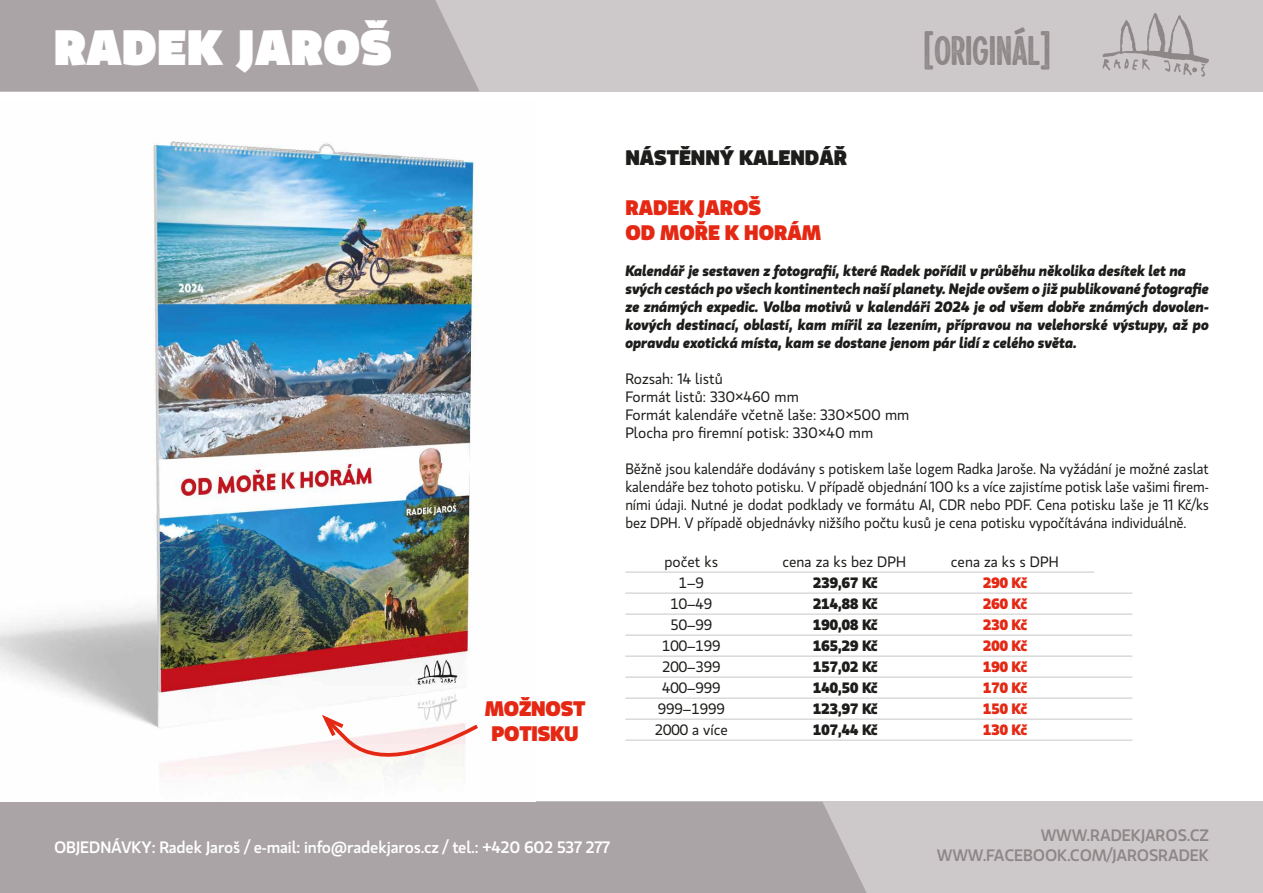
<style>
.page{position:relative;width:1263px;height:893px;background:#fff}
.page>*{position:absolute;margin:0;border:0;box-sizing:border-box;transform-origin:0 0}
.t1{font:49.5px "Gloriola Display Fat";letter-spacing:.02em;color:#fff}
.t2{font:48px "Sonder Print Sans 1";color:#8e8788}
.t3{font:900 21px/25.2px "Gloriola Display";color:#e52813}
.t4{font:900 21px "Gloriola Display";color:#1d1d1b}
.t5{font:500 16.5px "Gloriola";letter-spacing:-.01em;color:#fff}
.t6{font:500 16.5px/19.8px "Gloriola";letter-spacing:-.01em;color:#8e8788;text-align:right}
.t7{font:italic 700 15px/18px "Gloriola";letter-spacing:-.01em;color:#1d1d1b}
.t8{font:15px/18px "Gloriola";color:#1d1d1b;text-align:justify;scale:.96 1}
.t9{font:15px/18px "Gloriola";color:#1d1d1b}
.t10{font:700 15px "Gloriola";color:#1d1d1b}
.t11{font:700 15px "Gloriola";color:#e52813}
</style>
<div class="page">
<div style="left:0;top:0;width:1263px;height:91px;background:#cdc8ca"></div>
<div style="left:0;top:0;width:479px;height:91px;background:#aba4a6"></div>
<div style="left:0;top:802px;width:1263px;height:91px;background:#cdc8ca"></div>
<div style="left:0;top:802px;width:867px;height:91px;background:#aba4a6"></div>
<svg style="left:1103px;top:13px;width:106px;height:64px"></svg>
<hr style="left:625px;top:572px;width:469px;height:1px;background:#c7c7c6">
<hr style="left:625px;top:593px;width:507px;height:1px;background:#c7c7c6">
<hr style="left:625px;top:614px;width:507px;height:1px;background:#c7c7c6">
<hr style="left:625px;top:635px;width:507px;height:1px;background:#c7c7c6">
<hr style="left:625px;top:656px;width:507px;height:1px;background:#c7c7c6">
<hr style="left:625px;top:677px;width:507px;height:1px;background:#c7c7c6">
<hr style="left:625px;top:698px;width:507px;height:1px;background:#c7c7c6">
<hr style="left:625px;top:719px;width:507px;height:1px;background:#c7c7c6">
<hr style="left:625px;top:740px;width:507px;height:1px;background:#c7c7c6">
<img style="left:0;top:141px;width:478px;height:636px">
<svg style="left:318px;top:711px;width:160px;height:55px"></svg>
<h1 class="t1" style="left:54px;top:18px;width:339px">RADEK JAROŠ</h1>
<h3 class="t3" style="left:485px;top:696px;width:102px;text-align:center">MOŽNOST<br>POTISKU</h3>
<h2 class="t2" style="left:923px;top:24px;width:129px">[ORIGINÁL]</h2>
<h3 class="t4" style="left:625px;top:145px;width:223px">NÁSTĚNNÝ KALENDÁŘ</h3>
<h3 class="t3" style="left:625px;top:195px;width:197px">RADEK JAROŠ<br>OD MOŘE K HORÁM</h3>
<p class="t7" style="left:625px;top:262px;width:585px">Kalendář je sestaven z fotografií, které Radek pořídil v průběhu několika desítek let na svých cestách po všech kontinentech naší planety. Nejde ovšem o již publikované fotografie ze známých expedic. Volba motivů v kalendáři 2024 je od všem dobře známých dovolen&shy;kových destinací, oblastí, kam mířil za lezením, přípravou na velehorské výstupy, až po opravdu exotická místa, kam se dostane jenom pár lidí z celého světa.</p>
<p class="t9" style="left:625px;top:370px;width:286px">Rozsah: 14 listů<br>Formát listů: 330×460 mm<br>Formát kalendáře včetně laše: 330×500 mm<br>Plocha pro firemní potisk: 330×40 mm</p>
<p class="t8" style="left:625px;top:460px;width:609px">Běžně jsou kalendáře dodávány s potiskem laše logem Radka Jaroše. Na vyžádání je možné zaslat kalendáře bez tohoto potisku. V případě objednání 100 ks a více zajistíme potisk laše vašimi firem&shy;ními údaji. Nutné je dodat podklady ve formátu AI, CDR nebo PDF. Cena potisku laše je 11 Kč/ks bez DPH. V případě objednávky nižšího počtu kusů je cena potisku vypočítávána individuálně.</p>
<p class="t9" style="left:664px;top:553px;width:55px">počet ks</p>
<p class="t9" style="left:782px;top:553px;width:125px">cena za ks bez DPH</p>
<p class="t9" style="left:951px;top:553px;width:109px">cena za ks s DPH</p>
<p class="t9" style="left:679px;top:574px;width:27px">1–9</p>
<p class="t10" style="left:813px;top:574px;width:66px">239,67 Kč</p>
<p class="t11" style="left:983px;top:574px;width:45px">290 Kč</p>
<p class="t9" style="left:670px;top:595px;width:43px">10–49</p>
<p class="t10" style="left:813px;top:595px;width:66px">214,88 Kč</p>
<p class="t11" style="left:983px;top:595px;width:45px">260 Kč</p>
<p class="t9" style="left:670px;top:616px;width:43px">50–99</p>
<p class="t10" style="left:813px;top:616px;width:66px">190,08 Kč</p>
<p class="t11" style="left:983px;top:616px;width:45px">230 Kč</p>
<p class="t9" style="left:662px;top:637px;width:60px">100–199</p>
<p class="t10" style="left:813px;top:637px;width:66px">165,29 Kč</p>
<p class="t11" style="left:983px;top:637px;width:45px">200 Kč</p>
<p class="t9" style="left:662px;top:658px;width:60px">200–399</p>
<p class="t10" style="left:813px;top:658px;width:66px">157,02 Kč</p>
<p class="t11" style="left:983px;top:658px;width:45px">190 Kč</p>
<p class="t9" style="left:662px;top:679px;width:60px">400–999</p>
<p class="t10" style="left:813px;top:679px;width:66px">140,50 Kč</p>
<p class="t11" style="left:983px;top:679px;width:45px">170 Kč</p>
<p class="t9" style="left:658px;top:700px;width:69px">999–1999</p>
<p class="t10" style="left:813px;top:700px;width:66px">123,97 Kč</p>
<p class="t11" style="left:983px;top:700px;width:45px">150 Kč</p>
<p class="t9" style="left:655px;top:721px;width:75px">2000 a více</p>
<p class="t10" style="left:813px;top:721px;width:66px">107,44 Kč</p>
<p class="t11" style="left:983px;top:721px;width:45px">130 Kč</p>
<p class="t5" style="left:54px;top:838px;width:558px">OBJEDNÁVKY: Radek Jaroš / e-mail: info@radekjaros.cz / tel.: +420 602 537 277</p>
<p class="t6" style="left:937px;top:826px;width:274px">WWW.RADEKJAROS.CZ<br>WWW.FACEBOOK.COM/JAROSRADEK</p>
</div>
